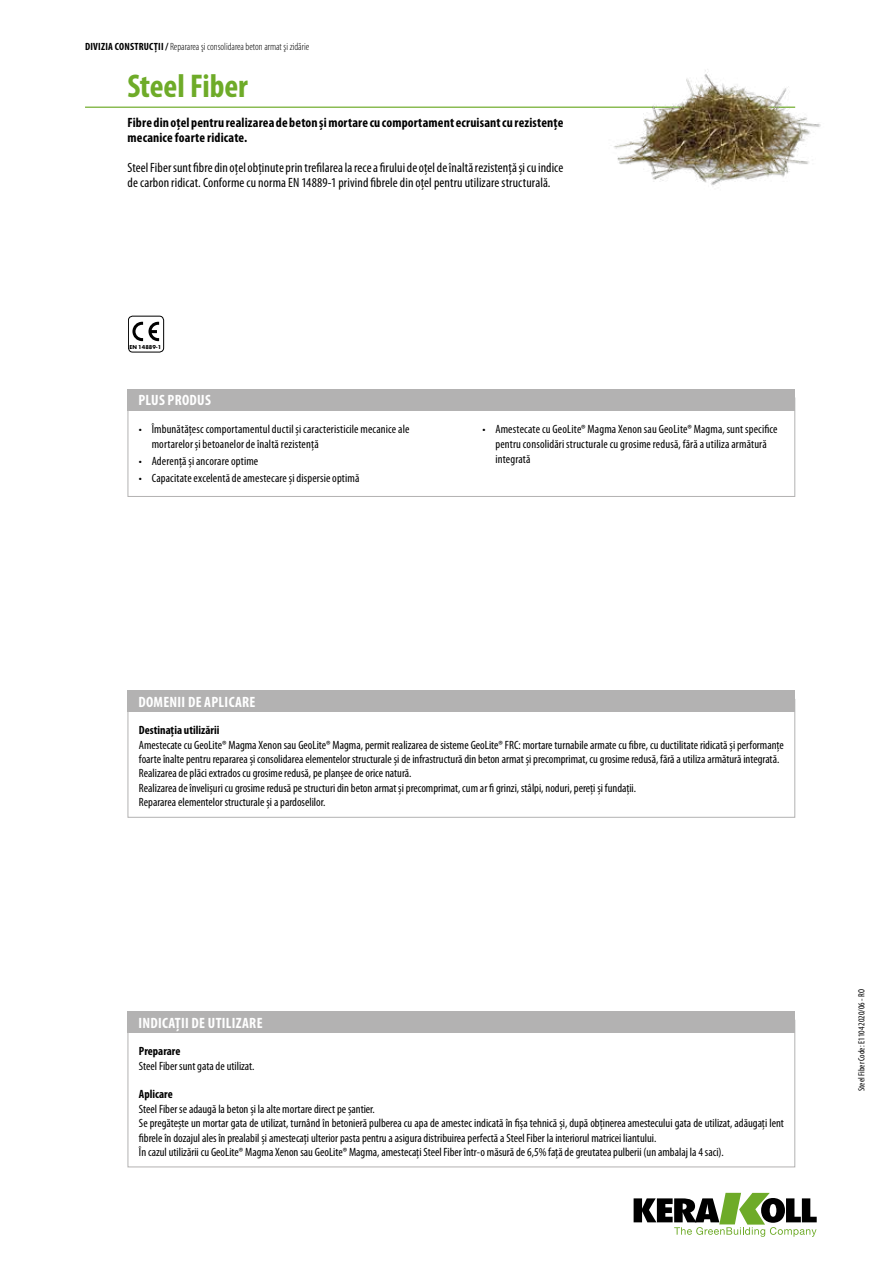
<style>
.page{position:relative;width:893px;height:1263px;background:#fff}
.page>*{position:absolute;margin:0;border:0;box-sizing:border-box;transform-origin:0 0}
.t1{font:700 condensed 33px "Myriad Pro";letter-spacing:-.005em;color:#6eab28}
.t2{font:700 condensed 15px "Myriad Pro";letter-spacing:.02em;color:#fff}
.t3{font:condensed 13.5px/15px "Myriad Pro";letter-spacing:.01em;color:#000}
.t4{font:700 condensed 13.5px/15px "Myriad Pro";letter-spacing:.01em;color:#000}
.t5{font:condensed 12px/14.4px "Myriad Pro";color:#000}
.t6{font:700 condensed 12px "Myriad Pro";color:#000}
.t7{font:300 condensed 10.5px "Myriad Pro";color:#000}
.t8{font:condensed 9px "Myriad Pro";color:#000}
.t9{font:700 5.1px "Futura Std";color:#000}
.s1{font-weight:700}
</style>
<div class="page">
<svg style="left:634px;top:1193px;width:183px;height:44px"></svg>
<hr style="left:85px;top:107px;width:710px;height:1px;background:#6eab28">
<div style="left:128px;top:398px;width:667px;height:99px;border:1px solid #b3b2b2"></div>
<div style="left:128px;top:389px;width:667px;height:21px;background:#b3b2b2"></div>
<div style="left:128px;top:699px;width:667px;height:119px;border:1px solid #b3b2b2"></div>
<div style="left:128px;top:690px;width:667px;height:22px;background:#b3b2b2"></div>
<div style="left:128px;top:1011px;width:667px;height:21px;background:#b3b2b2"></div>
<div style="left:128px;top:316px;width:36px;height:36px;border:1px solid #000;border-radius:4px"></div>
<svg style="left:132px;top:322px;width:27px;height:19px"></svg>
<img style="left:591px;top:69px;width:230px;height:116px">
<p class="t7" style="left:85px;top:41px;width:226px"><span class="s1">DIVIZIA CONSTRUCŢII /</span> Repararea şi consolidarea beton armat şi zidărie</p>
<h1 class="t1" style="left:128px;top:68px;width:122px">Steel Fiber</h1>
<p class="t4" style="left:128px;top:115px;width:437px">Fibre din oțel pentru realizarea de beton și mortare cu comportament ecruisant cu rezistențe mecanice foarte ridicate.</p>
<p class="t3" style="left:128px;top:160px;width:437px">Steel Fiber sunt fibre din oțel obținute prin trefilarea la rece a firului de oțel de înaltă rezistență și cu indice de carbon ridicat. Conforme cu norma EN 14889-1 privind fibrele din oțel pentru utilizare structurală.</p>
<p class="t9" style="left:130px;top:344px;width:33px">EN 14889-1</p>
<p class="t2" style="left:138px;top:392px;width:74px">PLUS PRODUS</p>
<p class="t5" style="left:152px;top:422px;width:259px;line-height:15px;text-indent:-13px">• Îmbunătățesc comportamentul ductil și caracteristicile mecanice ale mortarelor și betoanelor de înaltă rezistență</p>
<p class="t5" style="left:139px;top:454px;width:121px">• Aderență și ancorare optime</p>
<p class="t5" style="left:139px;top:471px;width:222px">• Capacitate excelentă de amestecare și dispersie optimă</p>
<p class="t5" style="left:495px;top:422px;width:284px;line-height:15px;text-indent:-13px">• Amestecate cu GeoLite® Magma Xenon sau GeoLite® Magma, sunt specifice pentru consolidări structurale cu grosime redusă, fără a utiliza armătură integrată</p>
<p class="t2" style="left:138px;top:693px;width:119px">DOMENII DE APLICARE</p>
<p class="t6" style="left:139px;top:724px;width:82px">Destinaţia utilizării</p>
<p class="t5" style="left:139px;top:738px;width:646px">Amestecate cu GeoLite® Magma Xenon sau GeoLite® Magma, permit realizarea de sisteme GeoLite® FRC: mortare turnabile armate cu fibre, cu ductilitate ridicată și performanțe foarte înalte pentru repararea și consolidarea elementelor structurale și de infrastructură din beton armat și precomprimat, cu grosime redusă, fără a utiliza armătură integrată.<br>Realizarea de plăci extrados cu grosime redusă, pe planșee de orice natură.<br>Realizarea de învelișuri cu grosime redusă pe structuri din beton armat și precomprimat, cum ar fi grinzi, stâlpi, noduri, pereți și fundații.<br>Repararea elementelor structurale și a pardoselilor.</p>
<p class="t2" style="left:138px;top:1014px;width:126px">INDICAŢII DE UTILIZARE</p>
<p class="t6" style="left:139px;top:1044px;width:43px">Preparare</p>
<p class="t5" style="left:139px;top:1058px;width:117px">Steel Fiber sunt gata de utilizat.</p>
<p class="t6" style="left:139px;top:1088px;width:35px">Aplicare</p>
<p class="t5" style="left:139px;top:1102px;width:646px">Steel Fiber se adaugă la beton și la alte mortare direct pe șantier.<br>Se pregătește un mortar gata de utilizat, turnând în betonieră pulberea cu apa de amestec indicată în fișa tehnică și, după obținerea amestecului gata de utilizat, adăugați lent fibrele în dozajul ales în prealabil și amestecați ulterior pasta pentru a asigura distribuirea perfectă a Steel Fiber la interiorul matricei liantului.<br>În cazul utilizării cu GeoLite® Magma Xenon sau GeoLite® Magma, amestecați Steel Fiber într-o măsură de 6,5% față de greutatea pulberii (un ambalaj la 4 saci).</p>
<p class="t8" style="left:856px;top:1091px;width:103px;rotate:-90deg">Steel Fiber Code: E1104 2020/06 - RO</p>
</div>
